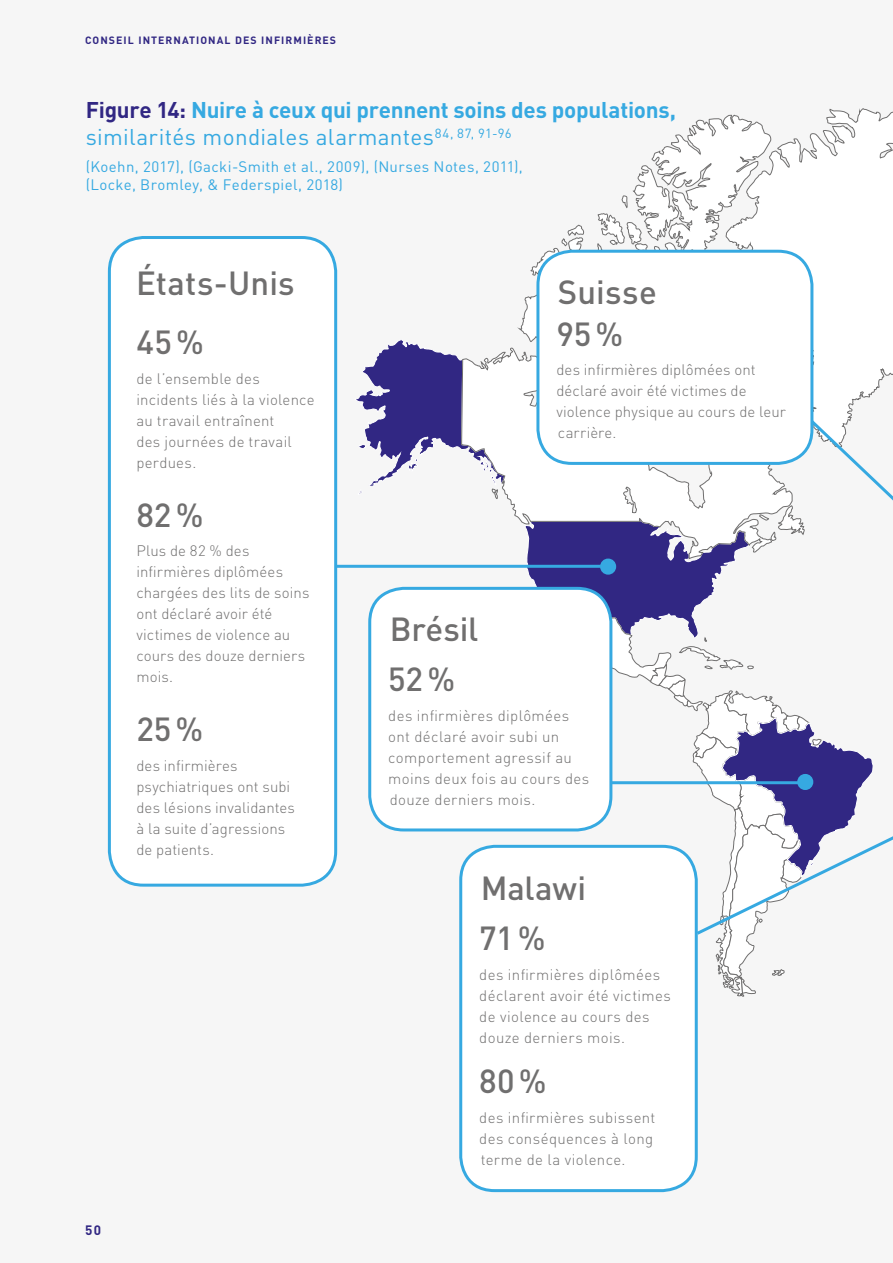
<style>
.page{position:relative;width:893px;height:1263px;background:#f6f6f6}
.page>*{position:absolute;margin:0;border:0;box-sizing:border-box;transform-origin:0 0}
.t1{font:500 33px/50.6px "DIN";color:#706f6f}
.t2{font:700 22.5px/27.3px "DIN";letter-spacing:-.015em;color:#36a9e1}
.t3{font:300 15px/21px "DIN";letter-spacing:.015em;color:#706f6f}
.t4{font:15px/18px "DIN";letter-spacing:.025em;color:#36a9e1}
.t5{font:700 13.5px "DIN";color:#312783}
.t6{font:700 10.5px "DIN";letter-spacing:.1em;color:#312783}
.s1{color:#312783}
.s2{font-weight:400}
</style>
<div class="page">
<svg style="left:356px;top:340px;width:105px;height:154px"></svg>
<svg style="left:461px;top:347px;width:58px;height:172px"></svg>
<hr style="left:232px;top:565px;width:369px;height:3px;background:#36a9e1">
<div style="left:109px;top:237px;width:227px;height:648px;background:#fff;border-radius:34px"></div>
<div style="left:108px;top:236px;width:229px;height:651px;border:3px solid #36a9e1;border-radius:34px"></div>
<div style="left:370px;top:588px;width:241px;height:242px;background:#fff;border-radius:34px"></div>
<div style="left:368px;top:587px;width:244px;height:244px;border:3px solid #36a9e1;border-radius:34px"></div>
<div style="left:461px;top:846px;width:235px;height:344px;background:#fff;border-radius:34px"></div>
<div style="left:459px;top:845px;width:239px;height:347px;border:3px solid #36a9e1;border-radius:34px"></div>
<svg style="left:519px;top:115px;width:374px;height:882px"></svg>
<p class="t6" style="left:85px;top:33px;width:253px">CONSEIL INTERNATIONAL DES INFIRMIÈRES</p>
<h2 class="t2" style="left:86px;top:95px;width:592px"><span class="s1">Figure 14:</span> Nuire à ceux qui prennent soins des populations, <span class="s2">similarités mondiales alarmantes</span><sup>84,</sup> <sup>87,</sup> <sup>91-96</sup></h2>
<p class="t4" style="left:86px;top:157px;width:439px">(Koehn, 2017), (Gacki-Smith et al., 2009), (Nurses Notes, 2011), (Locke, Bromley, &amp; Federspiel, 2018)</p>
<h1 class="t1" style="left:136px;top:253px;width:160px;line-height:58.9px">États-Unis<br>45%</h1>
<p class="t3" style="left:136px;top:368px;width:180px">de l’ensemble des incidents liés à la violence au travail entraînent<br>des journées de travail perdues.</p>
<h1 class="t1" style="left:136px;top:488px;width:69px">82%</h1>
<p class="t3" style="left:136px;top:540px;width:175px">Plus de 82 % des infirmières diplômées chargées des lits de soins ont déclaré avoir été victimes de violence au cours des douze derniers mois.</p>
<h1 class="t1" style="left:136px;top:703px;width:68px">25%</h1>
<p class="t3" style="left:136px;top:755px;width:160px">des infirmières psychiatriques ont subi des lésions invalidantes à la suite d’agressions de patients.</p>
<p class="t5" style="left:85px;top:1221px;width:18px">50</p>
<h1 class="t1" style="left:556px;top:270px;width:102px;line-height:42px">Suisse<br>95%</h1>
<p class="t3" style="left:556px;top:359px;width:231px">des infirmières diplômées ont déclaré avoir été victimes de violence physique au cours de leur carrière.</p>
<h1 class="t1" style="left:388px;top:602px;width:92px">Brésil<br>52%</h1>
<p class="t3" style="left:388px;top:705px;width:203px">des infirmières diplômées ont déclaré avoir subi un comportement agressif au moins deux fois au cours des douze derniers mois.</p>
<h1 class="t1" style="left:479px;top:861px;width:108px">Malawi<br>71%</h1>
<p class="t3" style="left:479px;top:963px;width:193px">des infirmières diplômées déclarent avoir été victimes de violence au cours des douze derniers mois.</p>
<h1 class="t1" style="left:479px;top:1055px;width:69px">80%</h1>
<p class="t3" style="left:479px;top:1106px;width:178px">des infirmières subissent des conséquences à long terme de la violence.</p>
</div>
